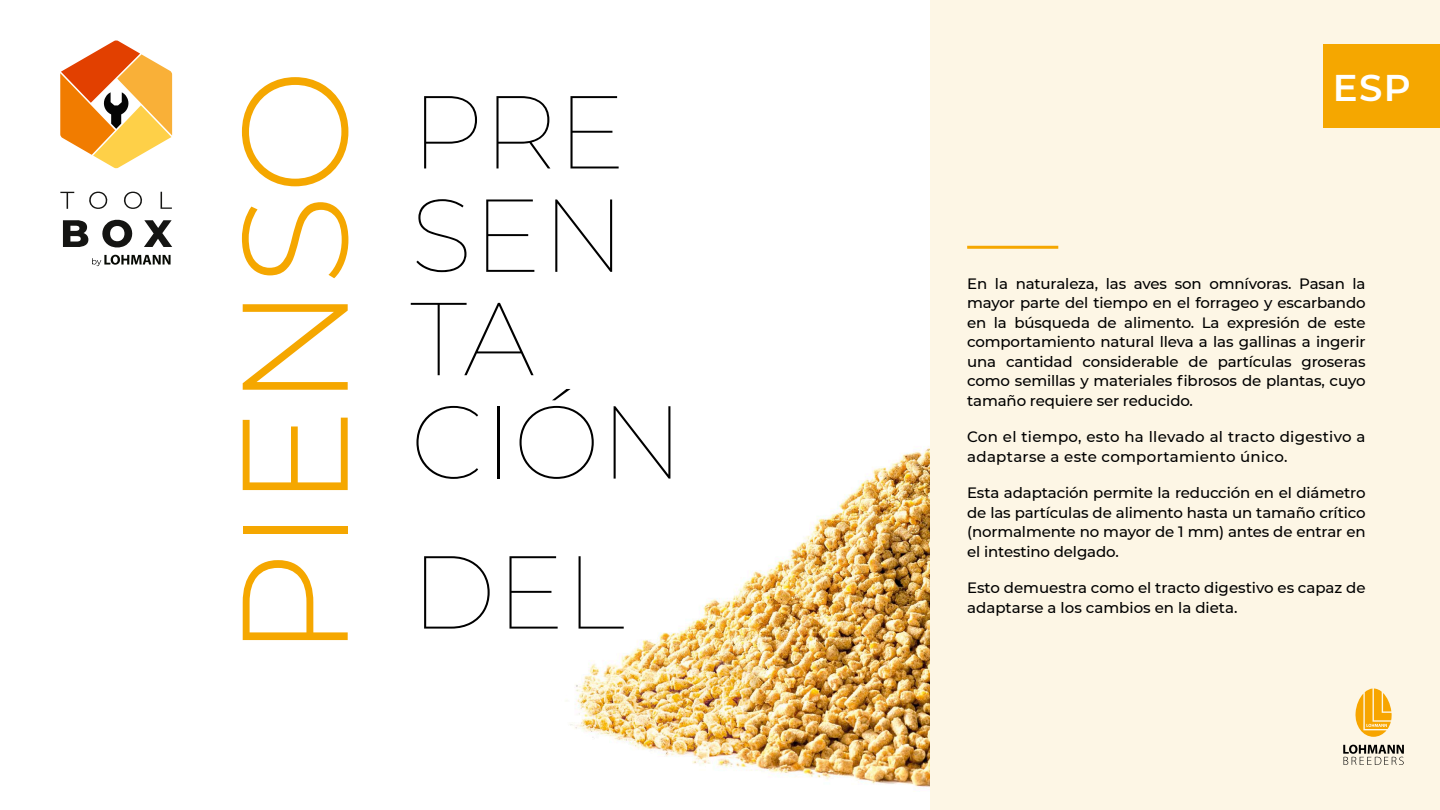
<style>
.page{position:relative;width:1440px;height:810px;background:#fff}
.page>*{position:absolute;margin:0;border:0;box-sizing:border-box;transform-origin:0 0}
.t1{font:300 150px "Montserrat";color:#f5a700}
.t2{font:100 103.35px "Montserrat";color:#000}
.t3{font:600 37.12px "Montserrat";color:#fff}
.t4{font:500 15px/19.5px "Montserrat";color:#000;text-align:justify}
.t5{font:500 15px/19.5px "Montserrat";letter-spacing:.02em;color:#000}
</style>
<div class="page">
<img style="left:566px;top:356px;width:365px;height:454px">
<div style="left:931px;top:0;width:509px;height:810px;background:#fdf6e5"></div>
<svg style="left:1355px;top:688px;width:37px;height:49px"></svg>
<svg style="left:1343px;top:745px;width:61px;height:20px"></svg>
<hr style="left:967px;top:246px;width:91px;height:3px;background:#f5a700">
<div style="left:1323px;top:45px;width:117px;height:83px;background:#f5a700"></div>
<svg style="left:60px;top:192px;width:14px;height:17px"></svg>
<svg style="left:89px;top:191px;width:19px;height:18px"></svg>
<svg style="left:123px;top:191px;width:19px;height:18px"></svg>
<svg style="left:161px;top:192px;width:11px;height:17px"></svg>
<svg style="left:63px;top:220px;width:25px;height:27px"></svg>
<svg style="left:102px;top:219px;width:31px;height:29px"></svg>
<svg style="left:144px;top:220px;width:28px;height:27px"></svg>
<svg style="left:60px;top:40px;width:112px;height:128px"></svg>
<svg style="left:92px;top:255px;width:79px;height:11px"></svg>
<p class="t1" style="left:193px;top:658px;width:591px;rotate:-90deg">PIENSO</p>
<p class="t2" style="left:410px;top:63px;width:217px">PRE</p>
<p class="t2" style="left:410px;top:166px;width:217px">SEN</p>
<p class="t2" style="left:410px;top:270px;width:126px">TA</p>
<p class="t2" style="left:410px;top:373px;width:275px">CIÓN</p>
<p class="t2" style="left:410px;top:523px;width:216px">DEL</p>
<p class="t3" style="left:1333px;top:61px;width:80px">ESP</p>
<p class="t4" style="left:967px;top:273px;width:400px">En la naturaleza, las aves son omnívoras. Pasan la mayor parte del tiempo en el forrageo y escarbando en la búsqueda de alimento. La expresión de este comportamiento natural lleva a las gallinas a ingerir una cantidad considerable de partículas groseras como semillas y materiales fibrosos de plantas, cuyo tamaño requiere ser reducido.</p>
<p class="t5" style="left:967px;top:427px;width:400px">Con el tiempo, esto ha llevado al tracto digestivo a adaptarse a este comportamiento único.</p>
<p class="t4" style="left:967px;top:483px;width:400px">Esta adaptación permite la reducción en el diámetro de las partículas de alimento hasta un tamaño crítico (normalmente no mayor de 1 mm) antes de entrar en el intestino delgado.</p>
<p class="t4" style="left:967px;top:578px;width:400px">Esto demuestra como el tracto digestivo es capaz de adaptarse a los cambios en la dieta.</p>
</div>
